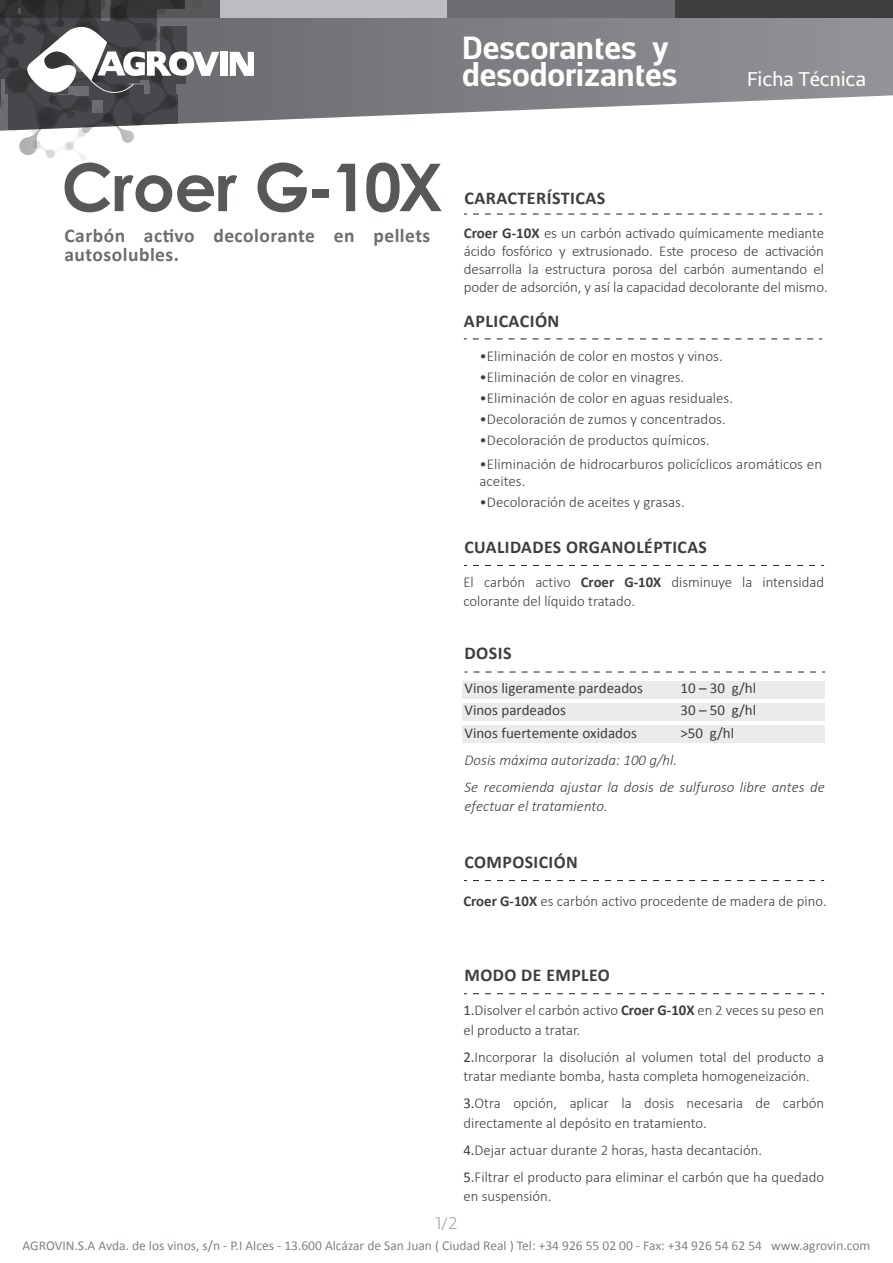
<style>
.page{position:relative;width:893px;height:1263px;background:#fff}
.page>*{position:absolute;margin:0;border:0;box-sizing:border-box;transform-origin:0 0}
.t1{font:700 66px "Century Gothic";letter-spacing:-.01em;color:#57585a}
.t2{font:700 31.5px/27px "Centuma";letter-spacing:-.005em;color:#fff}
.t3{font:700 19.5px/19.5px "Calibri";letter-spacing:.025em;color:#6c6d70}
.t4{font:19.5px "Centuma";letter-spacing:-.01em;color:#fff}
.t5{font:700 18px "Calibri";letter-spacing:.025em;color:#3e3e3f}
.t6{font:300 16.5px "Centuma";color:#939598}
.t7{font:300 15px/19.5px "Calibri";color:#3e3e3f}
.t8{font:italic 300 15px/27px "Calibri";color:#3e3e3f}
.t9{font:15px "Calibri";color:#3e3e3f}
.t10{font:13.5px "Calibri";color:#808285}
.s1{font-weight:700}
.s2{font-weight:400}
</style>
<div class="page">
<svg style="left:219px;top:18px;width:674px;height:104px;background:#8f9093"></svg>
<div style="left:675px;top:0;width:218px;height:18px;background:#3e3e3f"></div>
<div style="left:447px;top:0;width:228px;height:18px;background:#6c6d70"></div>
<div style="left:219px;top:0;width:228px;height:18px;background:#bcbdc0"></div>
<svg style="left:473px;top:214px;width:349px;height:1px"></svg>
<svg style="left:473px;top:993px;width:351px;height:1px"></svg>
<svg style="left:473px;top:565px;width:351px;height:1px"></svg>
<svg style="left:473px;top:880px;width:351px;height:1px"></svg>
<div style="left:462px;top:681px;width:363px;height:18px;background:#e6e7e9"></div>
<div style="left:462px;top:703px;width:363px;height:18px;background:#e6e7e9"></div>
<div style="left:462px;top:726px;width:363px;height:17px;background:#e6e7e9"></div>
<svg style="left:473px;top:672px;width:352px;height:1px"></svg>
<svg style="left:230px;top:52px;width:24px;height:24px"></svg>
<div style="left:220px;top:52px;width:7px;height:24px;background:#fff"></div>
<svg style="left:0;top:0;width:219px;height:161px"></svg>
<svg style="left:473px;top:339px;width:349px;height:1px"></svg>
<h2 class="t2" style="left:462px;top:33px;width:217px">Descorantes y desodorizantes</h2>
<h1 class="t1" style="left:61px;top:137px;width:383px">Croer G-10X</h1>
<p class="t5" style="left:464px;top:187px;width:142px">CARACTERÍSTICAS</p>
<h3 class="t4" style="left:747px;top:66px;width:121px">Ficha Técnica</h3>
<h3 class="t3" style="left:64px;top:224px;width:367px">Carbón activo decolorante en pellets autosolubles.</h3>
<p class="t7" style="left:464px;top:224px;width:365px;line-height:18px"><span class="s1">Croer G-10X</span> es un carbón activado químicamente mediante ácido fosfórico y extrusionado. Este proceso de activación desarrolla la estructura porosa del carbón aumentando el poder de adsorción, y así la capacidad decolorante del mismo.</p>
<p class="t5" style="left:464px;top:310px;width:97px">APLICACIÓN</p>
<p class="t7" style="left:479px;top:346px;width:245px">•Eliminación de color en mostos y vinos.</p>
<p class="t7" style="left:479px;top:367px;width:206px">•Eliminación de color en vinagres.</p>
<p class="t7" style="left:479px;top:388px;width:255px">•Eliminación de color en aguas residuales.</p>
<p class="t7" style="left:479px;top:409px;width:248px">•Decoloración de zumos y concentrados.</p>
<p class="t7" style="left:479px;top:430px;width:232px">•Decoloración de productos químicos.</p>
<p class="t7" style="left:479px;top:456px;width:344px;line-height:16.5px">•Eliminación de hidrocarburos policíclicos aromáticos en aceites.</p>
<p class="t7" style="left:479px;top:492px;width:207px">•Decoloración de aceites y grasas.</p>
<p class="t5" style="left:464px;top:536px;width:244px">CUALIDADES ORGANOLÉPTICAS</p>
<p class="t7" style="left:463px;top:572px;width:362px">El carbón activo <span class="s1">Croer G-10X</span> disminuye la intensidad colorante del líquido tratado.</p>
<p class="t5" style="left:464px;top:642px;width:49px">DOSIS</p>
<p class="t9" style="left:464px;top:678px;width:180px">Vinos ligeramente pardeados</p>
<p class="t9" style="left:680px;top:678px;width:77px">10 – 30 g/hl</p>
<p class="t9" style="left:464px;top:701px;width:103px">Vinos pardeados</p>
<p class="t9" style="left:680px;top:701px;width:77px">30 – 50 g/hl</p>
<p class="t9" style="left:464px;top:723px;width:174px">Vinos fuertemente oxidados</p>
<p class="t9" style="left:680px;top:723px;width:55px">&gt;50 g/hl</p>
<p class="t8" style="left:464px;top:746px;width:362px">Dosis máxima autorizada: 100 g/hl.<br>Se recomienda ajustar la dosis de sulfuroso libre antes de</p>
<p class="t8" style="left:464px;top:793px;width:145px">efectuar el tratamiento.</p>
<p class="t5" style="left:464px;top:851px;width:115px">COMPOSICIÓN</p>
<p class="t7" style="left:463px;top:891px;width:365px"><span class="s1">Croer G-10X</span> es carbón activo procedente de madera de pino.</p>
<p class="t5" style="left:464px;top:964px;width:147px">MODO DE EMPLEO</p>
<p class="t7" style="left:463px;top:1000px;width:362px"><span class="s2">1.</span>Disolver el carbón activo <span class="s1">Croer G-10X</span> en 2 veces su peso en el producto a tratar.</p>
<p class="t7" style="left:463px;top:1047px;width:362px"><span class="s2">2.</span>Incorporar la disolución al volumen total del producto a tratar mediante bomba, hasta completa homogeneización.</p>
<p class="t7" style="left:463px;top:1093px;width:362px"><span class="s2">3.</span>Otra opción, aplicar la dosis necesaria de carbón directamente al depósito en tratamiento.</p>
<p class="t7" style="left:463px;top:1136px;width:362px;line-height:27px"><span class="s2">4.</span>Dejar actuar durante 2 horas, hasta decantación.<br><span class="s2">5.</span>Filtrar el producto para eliminar el carbón que ha quedado</p>
<p class="t7" style="left:463px;top:1186px;width:89px">en suspensión.</p>
<p class="t6" style="left:435px;top:1212px;width:24px">1/2</p>
<p class="t10" style="left:23px;top:1237px;width:849px">AGROVIN.S.A Avda. de los vinos, s/n - P.I Alces - 13.600 Alcázar de San Juan ( Ciudad Real ) Tel: +34 926 55 02 00 - Fax: +34 926 54 62 54 www.agrovin.com</p>
</div>
